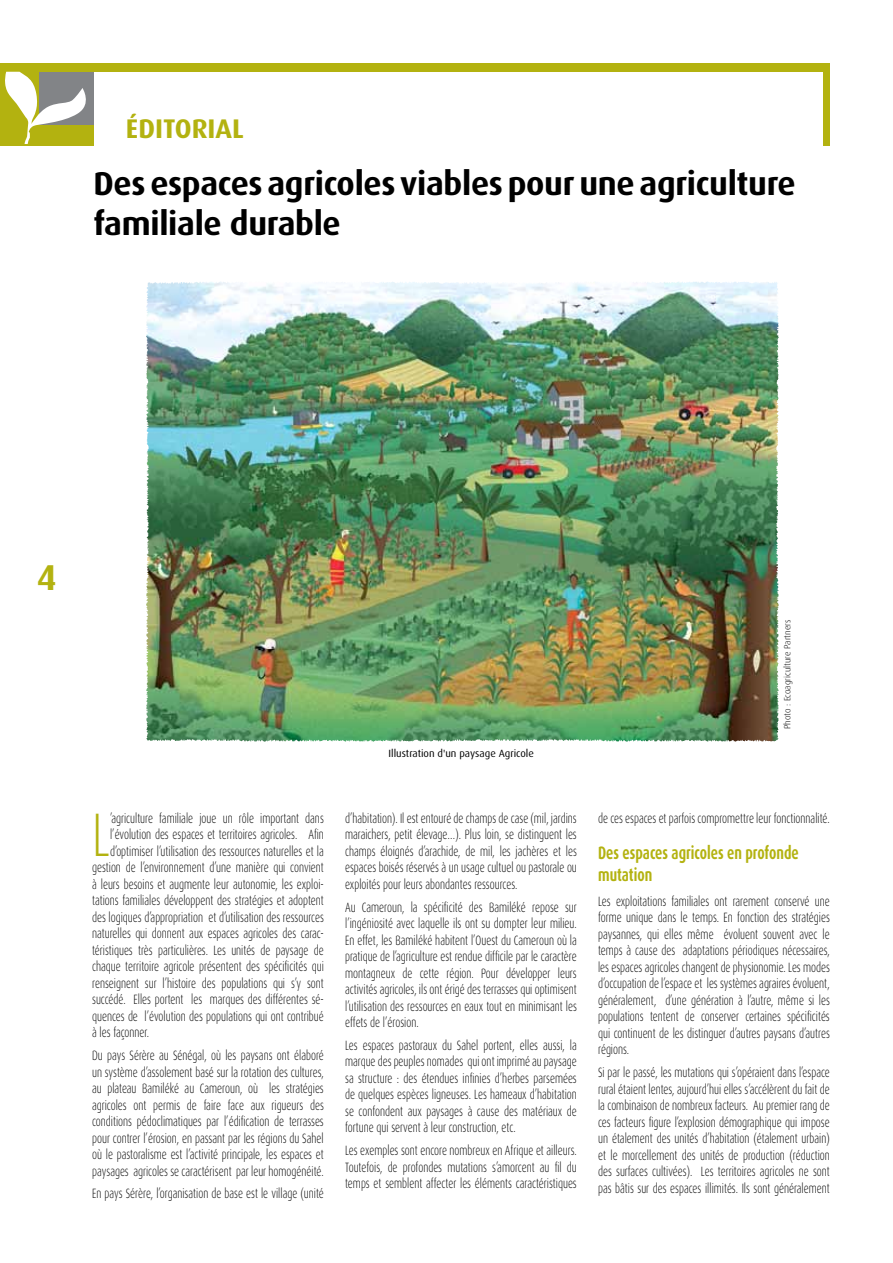
<style>
.page{position:relative;width:893px;height:1263px;background:#fff}
.page>*{position:absolute;margin:0;border:0;box-sizing:border-box;transform-origin:0 0}
.t1{font:300 61.5px "Dax";color:#b3b210;scale:.73 1}
.t2{font:700 36px "Dax";color:#b3b210}
.t3{font:700 33px/39.6px "Dax";letter-spacing:-.01em;color:#000}
.t4{font:700 27px "Dax";color:#b3b210}
.t5{font:700 18px/21.6px "Dax";color:#b3b210;scale:.73 1}
.t6{font:300 13.5px/16.5px "Dax";color:#000;text-align:justify;scale:.73 1}
.t7{font:10.5px "Dax";color:#000}
.t8{font:300 9px "Dax";color:#000}
</style>
<div class="page">
<div style="left:0;top:64px;width:829px;height:82px;background:#b3b210"></div>
<svg style="left:5px;top:72px;width:88px;height:72px"></svg>
<div style="left:94px;top:72px;width:728px;height:91px;background:#fff"></div>
<img style="left:149px;top:284px;width:628px;height:456px">
<img style="left:149px;top:281px;width:628px;height:3px">
<img style="left:777px;top:283px;width:2px;height:457px">
<img style="left:146px;top:282px;width:3px;height:458px">
<img style="left:147px;top:740px;width:630px;height:2px">
<h3 class="t4" style="left:126px;top:113px;width:119px">ÉDITORIAL</h3>
<h3 class="t3" style="left:94px;top:164px;width:704px">Des espaces agricoles viables pour une agriculture familiale durable</h3>
<h2 class="t2" style="left:37px;top:558px;width:22px">4</h2>
<h1 class="t1" style="left:92px;top:801px;width:26px">L</h1>
<p class="t6" style="left:110px;top:810px;width:294px">’agriculture familiale joue un rôle important dans</p>
<p class="t6" style="left:110px;top:826px;width:294px">l’évolution des espaces et territoires agricoles. Afin</p>
<p class="t6" style="left:110px;top:843px;width:294px">d’optimiser l’utilisation des ressources naturelles et la</p>
<p class="t6" style="left:92px;top:859px;width:319px">gestion de l’environnement d’une manière qui convient</p>
<p class="t6" style="left:92px;top:876px;width:319px">à leurs besoins et augmente leur autonomie, les exploi-</p>
<p class="t6" style="left:92px;top:892px;width:319px">tations familiales développent des stratégies et adoptent</p>
<p class="t6" style="left:92px;top:909px;width:319px">des logiques d’appropriation et d’utilisation des ressources</p>
<p class="t6" style="left:92px;top:925px;width:319px">naturelles qui donnent aux espaces agricoles des carac-</p>
<p class="t6" style="left:92px;top:942px;width:319px">téristiques très particulières. Les unités de paysage de</p>
<p class="t6" style="left:92px;top:958px;width:319px">chaque territoire agricole présentent des spécificités qui</p>
<p class="t6" style="left:92px;top:975px;width:319px">renseignent sur l’histoire des populations qui s’y sont</p>
<p class="t6" style="left:92px;top:991px;width:319px">succédé. Elles portent les marques des différentes sé-</p>
<p class="t6" style="left:92px;top:1008px;width:319px">quences de l’évolution des populations qui ont contribué</p>
<p class="t6" style="left:92px;top:1024px;width:80px">à les façonner.</p>
<p class="t6" style="left:92px;top:1047px;width:319px">Du pays Sérère au Sénégal, où les paysans ont élaboré un système d’assolement basé sur la rotation des cultures, au plateau Bamiléké au Cameroun, où les stratégies agricoles ont permis de faire face aux rigueurs des conditions pédoclimatiques par l’édification de terrasses pour contrer l’érosion, en passant par les régions du Sahel où le pastoralisme est l’activité principale, les espaces et paysages agricoles se caractérisent par leur homogénéité.</p>
<p class="t6" style="left:92px;top:1186px;width:319px">En pays Sérère, l’organisation de base est le village (unité</p>
<p class="t7" style="left:388px;top:747px;width:147px">Illustration d'un paysage Agricole</p>
<p class="t6" style="left:345px;top:810px;width:319px">d’habitation). Il est entouré de champs de case (mil, jardins maraichers, petit élevage…). Plus loin, se distinguent les champs éloignés d’arachide, de mil, les jachères et les espaces boisés réservés à un usage cultuel ou pastorale ou exploités pour leurs abondantes ressources.</p>
<p class="t6" style="left:345px;top:899px;width:319px">Au Cameroun, la spécificité des Bamiléké repose sur l’ingéniosité avec laquelle ils ont su dompter leur milieu.<br>En effet, les Bamiléké habitent l’Ouest du Cameroun où la pratique de l’agriculture est rendue difficile par le caractère montagneux de cette région. Pour développer leurs activités agricoles, ils ont érigé des terrasses qui optimisent l’utilisation des ressources en eaux tout en minimisant les effets de l’érosion.</p>
<p class="t6" style="left:345px;top:1037px;width:319px">Les espaces pastoraux du Sahel portent, elles aussi, la marque des peuples nomades qui ont imprimé au paysage sa structure : des étendues infinies d’herbes parsemées de quelques espèces ligneuses. Les hameaux d’habitation se confondent aux paysages à cause des matériaux de fortune qui servent à leur construction, etc.</p>
<p class="t6" style="left:345px;top:1142px;width:319px">Les exemples sont encore nombreux en Afrique et ailleurs.<br>Toutefois, de profondes mutations s’amorcent au fil du temps et semblent affecter les éléments caractéristiques</p>
<p class="t8" style="left:782px;top:729px;width:111px;rotate:-90deg">Photo : Ecoagriculture Partners</p>
<p class="t6" style="left:598px;top:810px;width:319px">de ces espaces et parfois compromettre leur fonctionnalité.</p>
<h3 class="t5" style="left:598px;top:842px;width:276px">Des espaces agricoles en profonde mutation</h3>
<p class="t6" style="left:598px;top:893px;width:319px">Les exploitations familiales ont rarement conservé une forme unique dans le temps. En fonction des stratégies paysannes, qui elles même évoluent souvent avec le temps à cause des adaptations périodiques nécessaires, les espaces agricoles changent de physionomie. Les modes d’occupation de l’espace et les systèmes agraires évoluent, généralement, d’une génération à l’autre, même si les populations tentent de conserver certaines spécificités qui continuent de les distinguer d’autres paysans d’autres régions.</p>
<p class="t6" style="left:598px;top:1064px;width:319px">Si par le passé, les mutations qui s’opéraient dans l’espace rural étaient lentes, aujourd’hui elles s’accélèrent du fait de la combinaison de nombreux facteurs. Au premier rang de ces facteurs figure l’explosion démographique qui impose un étalement des unités d’habitation (étalement urbain) et le morcellement des unités de production (réduction des surfaces cultivées). Les territoires agricoles ne sont pas bâtis sur des espaces illimités. Ils sont généralement</p>
</div>
